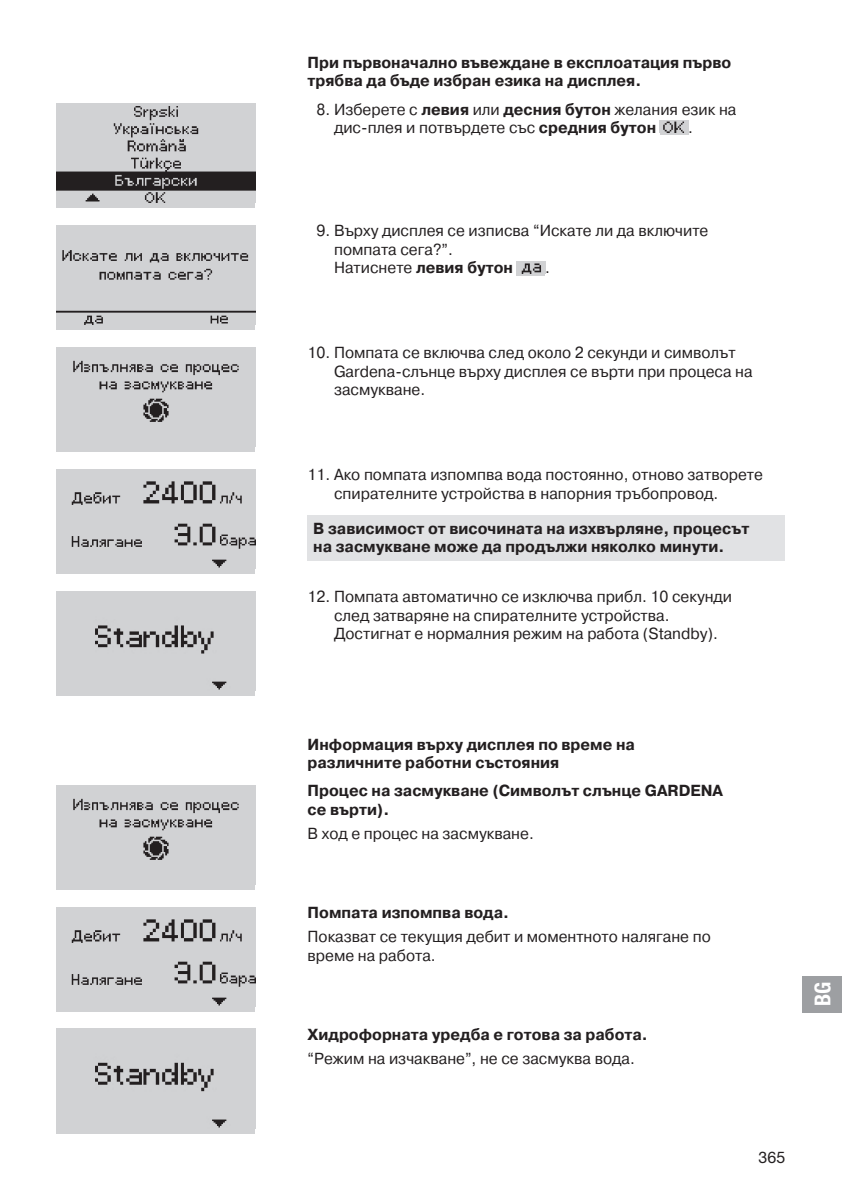
<style>
.page{position:relative;width:842px;height:1191px;background:#fff}
.page>*{position:absolute;margin:0;border:0;box-sizing:border-box;transform-origin:0 0}
.t1{font:22px "GARDENA Pro Bo Cond";color:#fff}
.t2{font:16px/18.4px "GARDENA Pro CYR Regular";color:#231f20}
.t3{font:16px/18.4px "GARDENA Pro CYR Bold";color:#231f20}
.t4{font:16px "GARDENA Pro";color:#231f20}
.s1{font-family:"GARDENA Pro CYR Bold"}
.s2{font-family:"GARDENA Pro CYR Regular"}
</style>
<div class="page">
<div style="left:308px;top:516px;width:477px;height:45px;background:#e1e2e4"></div>
<div style="left:57px;top:103px;width:198px;height:105px;background:#d1d2d4"></div>
<img style="left:57px;top:106px;width:198px;height:97px">
<div style="left:660px;top:121px;width:28px;height:14px;background:#d1d2d4"></div>
<img style="left:663px;top:121px;width:21px;height:12px">
<div style="left:57px;top:225px;width:198px;height:105px;background:#d1d2d4"></div>
<img style="left:57px;top:250px;width:198px;height:75px">
<svg style="left:517px;top:273px;width:28px;height:2px"></svg>
<img style="left:517px;top:261px;width:28px;height:12px">
<div style="left:57px;top:347px;width:198px;height:105px;background:#d1d2d4"></div>
<img style="left:73px;top:360px;width:166px;height:62px">
<div style="left:57px;top:469px;width:198px;height:105px;background:#d1d2d4"></div>
<img style="left:71px;top:481px;width:184px;height:87px">
<div style="left:57px;top:591px;width:198px;height:105px;background:#d1d2d4"></div>
<img style="left:95px;top:625px;width:132px;height:65px">
<div style="left:57px;top:785px;width:198px;height:105px;background:#d1d2d4"></div>
<img style="left:73px;top:798px;width:166px;height:62px">
<div style="left:57px;top:907px;width:198px;height:105px;background:#d1d2d4"></div>
<img style="left:71px;top:919px;width:184px;height:87px">
<div style="left:57px;top:1029px;width:198px;height:104px;background:#d1d2d4"></div>
<img style="left:95px;top:1062px;width:132px;height:66px">
<div style="left:802px;top:976px;width:40px;height:36px;background:#9d9fa2"></div>
<p class="t3" style="left:308px;top:53px;width:425px">ПРИ ПЪРВОНАЧАЛНО ВЪВЕЖДАНЕ В ЕКСПЛОАТАЦИЯ ПЪРВО<br>ТРЯБВА ДА БЪДЕ ИЗБРАН ЕЗИКА НА ДИСПЛЕЯ.</p>
<p class="t2" style="left:334px;top:100px;width:404px;text-indent:-17px">8. Изберете с <span class="s1">ЛЕВИЯ</span> или <span class="s1">ДЕСНИЯ БУТОН</span> желания език на дис-плея и потвърдете със <span class="s1">СРЕДНИЯ БУТОН</span></p>
<p class="t2" style="left:688px;top:118px;width:6px">.</p>
<p class="t2" style="left:334px;top:222px;width:376px;text-indent:-17px">9. Върху дисплея се изписва “Искате ли да включите помпата сега?”.</p>
<p class="t3" style="left:334px;top:259px;width:181px"><span class="s2">Натиснете</span> ЛЕВИЯ БУТОН</p>
<p class="t2" style="left:545px;top:259px;width:6px">.</p>
<p class="t2" style="left:334px;top:344px;width:420px;text-indent:-26px">10. Помпата се включва след около 2 секунди и символът<br>Gardena-слънце върху дисплея се върти при процеса на засмукване.</p>
<p class="t2" style="left:334px;top:466px;width:430px;text-indent:-26px">11. Ако помпата изпомпва вода постоянно, отново затворете спирателните устройства в напорния тръбопровод.</p>
<p class="t3" style="left:313px;top:519px;width:438px">В ЗАВИСИМОСТ ОТ ВИСОЧИНАТА НА ИЗХВЪРЛЯНЕ, ПРОЦЕСЪТ<br>НА ЗАСМУКВАНЕ МОЖЕ ДА ПРОДЪЛЖИ НЯКОЛКО МИНУТИ.</p>
<p class="t2" style="left:334px;top:587px;width:400px;text-indent:-26px">12. Помпата автоматично се изключва прибл. 10 секунди след затваряне на спирателните устройства.<br>Достигнат е нормалния режим на работа (Standby).</p>
<p class="t3" style="left:308px;top:735px;width:329px">ИНФОРМАЦИЯ ВЪРХУ ДИСПЛЕЯ ПО ВРЕМЕ НА<br>РАЗЛИЧНИТЕ РАБОТНИ СЪСТОЯНИЯ</p>
<p class="t3" style="left:308px;top:781px;width:362px">ПРОЦЕС НА ЗАСМУКВАНЕ (СИМВОЛЪТ СЛЪНЦЕ GARDENA<br>СЕ ВЪРТИ).</p>
<p class="t2" style="left:308px;top:824px;width:228px">В ход е процес на засмукване.</p>
<p class="t3" style="left:308px;top:903px;width:203px">ПОМПАТА ИЗПОМПВА ВОДА.</p>
<p class="t2" style="left:308px;top:927px;width:405px">Показват се текущия дебит и моментното налягане по време на работа.</p>
<p class="t3" style="left:308px;top:1025px;width:342px">ХИДРОФОРНАТА УРЕДБА Е ГОТОВА ЗА РАБОТА.</p>
<p class="t2" style="left:308px;top:1049px;width:329px">“Режим на изчакване”, не се засмуква вода.</p>
<h1 class="t1" style="left:809px;top:1006px;width:26px;rotate:-90deg">BG</h1>
<p class="t4" style="left:759px;top:1147px;width:28px">365</p>
</div>
